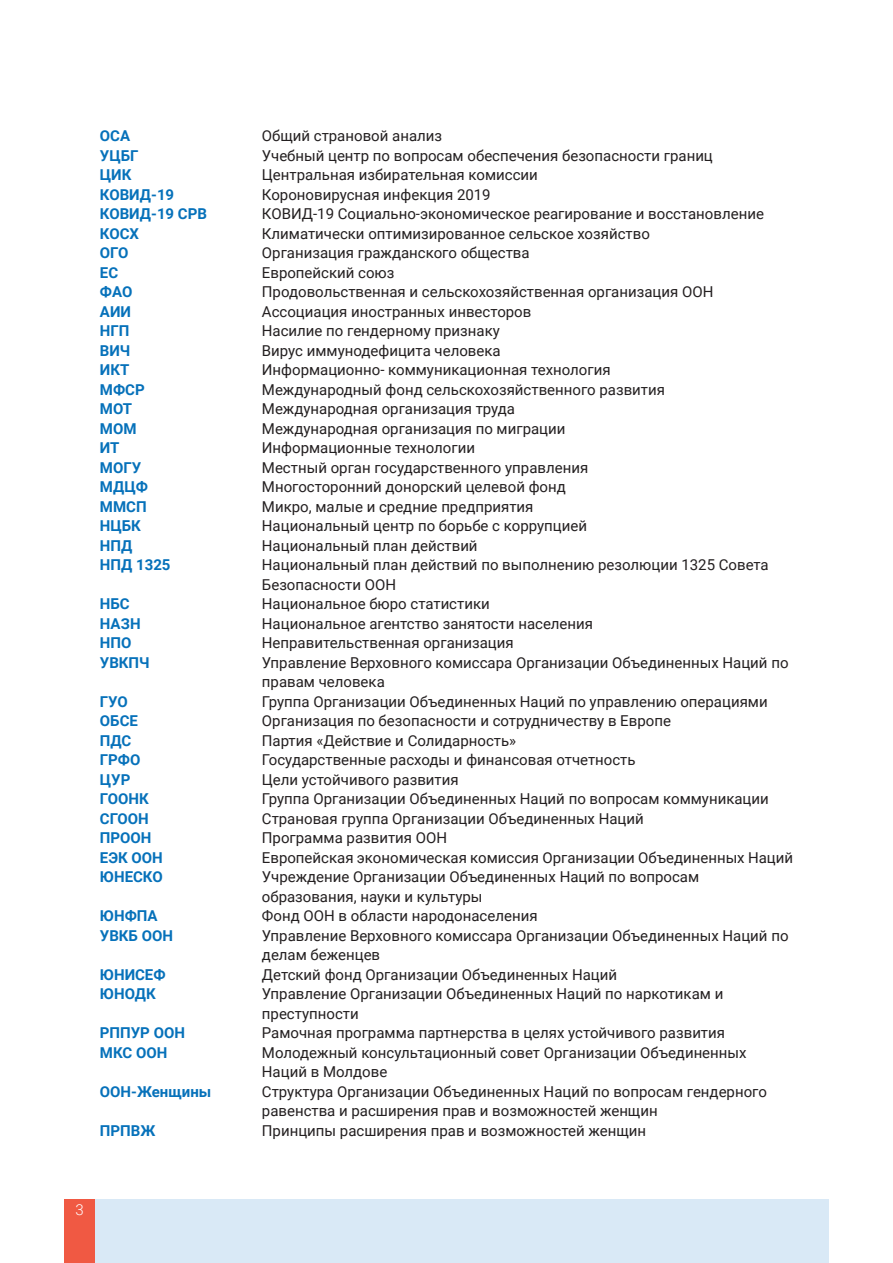
<style>
.page{position:relative;width:893px;height:1263px;background:#fff}
.page>*{position:absolute;margin:0;border:0;box-sizing:border-box;transform-origin:0 0}
.t1{font:15px/19.5px "Roboto";color:#231f20}
.t2{font:700 15px "Roboto";color:#0671ba}
.t3{font:300 15px "Roboto";color:#fff}
</style>
<div class="page">
<div style="left:64px;top:1199px;width:32px;height:64px;background:#f05943"></div>
<div style="left:96px;top:1199px;width:733px;height:64px;background:#d9e9f6"></div>
<p class="t2" style="left:100px;top:125px;width:32px">ОСА</p>
<p class="t1" style="left:262px;top:126px;width:182px">Общий страновой анализ</p>
<p class="t2" style="left:100px;top:145px;width:40px">УЦБГ</p>
<p class="t1" style="left:262px;top:145px;width:452px">Учебный центр по вопросам обеспечения безопасности границ</p>
<p class="t2" style="left:100px;top:164px;width:33px">ЦИК</p>
<p class="t1" style="left:262px;top:165px;width:277px">Центральная избирательная комиссии</p>
<p class="t2" style="left:100px;top:184px;width:76px">КОВИД-19</p>
<p class="t1" style="left:262px;top:184px;width:230px">Короновирусная инфекция 2019</p>
<p class="t2" style="left:100px;top:203px;width:109px">КОВИД-19 СРВ</p>
<p class="t1" style="left:262px;top:204px;width:503px">КОВИД-19 Социально-экономическое реагирование и восстановление</p>
<p class="t2" style="left:100px;top:223px;width:41px">КОСХ</p>
<p class="t1" style="left:262px;top:223px;width:389px">Климатически оптимизированное сельское хозяйство</p>
<p class="t2" style="left:100px;top:242px;width:30px">ОГО</p>
<p class="t1" style="left:262px;top:243px;width:269px">Организация гражданского общества</p>
<p class="t2" style="left:100px;top:262px;width:20px">ЕС</p>
<p class="t1" style="left:262px;top:262px;width:134px">Европейский союз</p>
<p class="t2" style="left:100px;top:281px;width:34px">ФАО</p>
<p class="t1" style="left:262px;top:282px;width:453px">Продовольственная и сельскохозяйственная организация ООН</p>
<p class="t2" style="left:100px;top:301px;width:33px">АИИ</p>
<p class="t1" style="left:262px;top:301px;width:271px">Ассоциация иностранных инвесторов</p>
<p class="t2" style="left:100px;top:320px;width:31px">НГП</p>
<p class="t1" style="left:262px;top:321px;width:239px">Насилие по гендерному признаку</p>
<p class="t2" style="left:100px;top:340px;width:32px">ВИЧ</p>
<p class="t1" style="left:262px;top:340px;width:240px">Вирус иммунодефицита человека</p>
<p class="t2" style="left:100px;top:359px;width:31px">ИКТ</p>
<p class="t1" style="left:262px;top:360px;width:350px">Информационно- коммуникационная технология</p>
<p class="t2" style="left:100px;top:379px;width:46px">МФСР</p>
<p class="t1" style="left:262px;top:379px;width:405px">Международный фонд сельскохозяйственного развития</p>
<p class="t2" style="left:100px;top:398px;width:34px">МОТ</p>
<p class="t1" style="left:262px;top:399px;width:255px">Международная организация труда</p>
<p class="t2" style="left:100px;top:418px;width:38px">МОМ</p>
<p class="t1" style="left:262px;top:418px;width:305px">Международная организация по миграции</p>
<p class="t2" style="left:100px;top:437px;width:21px">ИТ</p>
<p class="t1" style="left:262px;top:438px;width:215px">Информационные технологии</p>
<p class="t2" style="left:100px;top:457px;width:43px">МОГУ</p>
<p class="t1" style="left:262px;top:457px;width:328px">Местный орган государственного управления</p>
<p class="t2" style="left:100px;top:476px;width:50px">МДЦФ</p>
<p class="t1" style="left:262px;top:477px;width:305px">Многосторонний донорский целевой фонд</p>
<p class="t2" style="left:100px;top:496px;width:48px">ММСП</p>
<p class="t1" style="left:262px;top:496px;width:273px">Микро, малые и средние предприятия</p>
<p class="t2" style="left:100px;top:515px;width:43px">НЦБК</p>
<p class="t1" style="left:262px;top:516px;width:327px">Национальный центр по борьбе с коррупцией</p>
<p class="t2" style="left:100px;top:535px;width:34px">НПД</p>
<p class="t1" style="left:262px;top:535px;width:217px">Национальный план действий</p>
<p class="t2" style="left:100px;top:554px;width:72px">НПД 1325</p>
<p class="t1" style="left:262px;top:555px;width:508px">Национальный план действий по выполнению резолюции 1325 Совета<br>Безопасности ООН</p>
<p class="t2" style="left:100px;top:593px;width:31px">НБС</p>
<p class="t1" style="left:262px;top:594px;width:229px">Национальное бюро статистики</p>
<p class="t2" style="left:100px;top:613px;width:42px">НАЗН</p>
<p class="t1" style="left:262px;top:613px;width:333px">Национальное агентство занятости населения</p>
<p class="t2" style="left:100px;top:632px;width:33px">НПО</p>
<p class="t1" style="left:262px;top:633px;width:253px">Неправительственная организация</p>
<p class="t2" style="left:100px;top:652px;width:51px">УВКПЧ</p>
<p class="t1" style="left:262px;top:652px;width:528px">Управление Верховного комиссара Организации Объединенных Наций по правам человека</p>
<p class="t2" style="left:100px;top:691px;width:30px">ГУО</p>
<p class="t1" style="left:262px;top:691px;width:507px">Группа Организации Объединенных Наций по управлению операциями</p>
<p class="t2" style="left:100px;top:710px;width:39px">ОБСЕ</p>
<p class="t1" style="left:262px;top:711px;width:410px">Организация по безопасности и сотрудничеству в Европе</p>
<p class="t2" style="left:100px;top:730px;width:33px">ПДС</p>
<p class="t1" style="left:262px;top:730px;width:256px">Партия «Действие и Солидарность»</p>
<p class="t2" style="left:100px;top:749px;width:42px">ГРФО</p>
<p class="t1" style="left:262px;top:750px;width:375px">Государственные расходы и финансовая отчетность</p>
<p class="t2" style="left:100px;top:769px;width:32px">ЦУР</p>
<p class="t1" style="left:262px;top:769px;width:198px">Цели устойчивого развития</p>
<p class="t2" style="left:100px;top:788px;width:50px">ГООНК</p>
<p class="t1" style="left:262px;top:789px;width:508px">Группа Организации Объединенных Наций по вопросам коммуникации</p>
<p class="t2" style="left:100px;top:808px;width:50px">СГООН</p>
<p class="t1" style="left:262px;top:808px;width:383px">Страновая группа Организации Объединенных Наций</p>
<p class="t2" style="left:100px;top:827px;width:53px">ПРООН</p>
<p class="t1" style="left:262px;top:828px;width:187px">Программа развития ООН</p>
<p class="t2" style="left:100px;top:847px;width:64px">ЕЭК ООН</p>
<p class="t1" style="left:262px;top:847px;width:533px">Европейская экономическая комиссия Организации Объединенных Наций</p>
<p class="t2" style="left:100px;top:866px;width:64px">ЮНЕСКО</p>
<p class="t1" style="left:262px;top:867px;width:439px">Учреждение Организации Объединенных Наций по вопросам образования, науки и культуры</p>
<p class="t2" style="left:100px;top:905px;width:59px">ЮНФПА</p>
<p class="t1" style="left:262px;top:906px;width:277px">Фонд ООН в области народонаселения</p>
<p class="t2" style="left:100px;top:925px;width:75px">УВКБ ООН</p>
<p class="t1" style="left:262px;top:925px;width:528px">Управление Верховного комиссара Организации Объединенных Наций по делам беженцев</p>
<p class="t2" style="left:100px;top:964px;width:67px">ЮНИСЕФ</p>
<p class="t1" style="left:262px;top:964px;width:357px">Детский фонд Организации Объединенных Наций</p>
<p class="t2" style="left:100px;top:983px;width:57px">ЮНОДК</p>
<p class="t1" style="left:262px;top:984px;width:463px">Управление Организации Объединенных Наций по наркотикам и преступности</p>
<p class="t2" style="left:100px;top:1022px;width:87px">РППУР ООН</p>
<p class="t1" style="left:262px;top:1023px;width:465px">Рамочная программа партнерства в целях устойчивого развития</p>
<p class="t2" style="left:100px;top:1042px;width:69px">МКС ООН</p>
<p class="t1" style="left:262px;top:1042px;width:486px">Молодежный консультационный совет Организации Объединенных<br>Наций в Молдове</p>
<p class="t2" style="left:100px;top:1081px;width:113px">ООН-Женщины</p>
<p class="t1" style="left:262px;top:1081px;width:506px">Структура Организации Объединенных Наций по вопросам гендерного равенства и расширения прав и возможностей женщин</p>
<p class="t2" style="left:100px;top:1120px;width:57px">ПРПВЖ</p>
<p class="t1" style="left:262px;top:1120px;width:386px">Принципы расширения прав и возможностей женщин</p>
<p class="t3" style="left:76px;top:1199px;width:10px">3</p>
</div>
